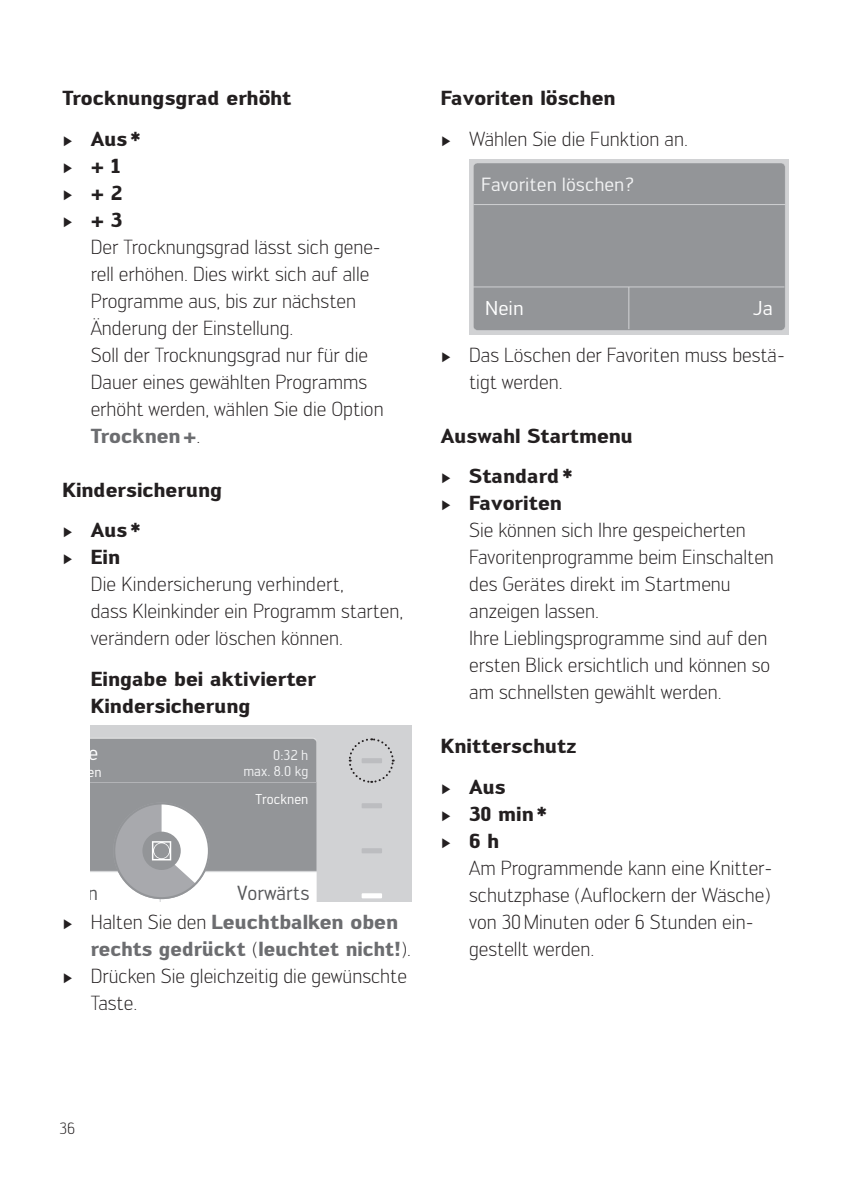
<style>
.page{position:relative;width:842px;height:1191px;background:#fff}
.page>*{position:absolute;margin:0;border:0;box-sizing:border-box;transform-origin:0 0}
.t1{font:300 20px/27px "Engel";color:#231f20}
.t2{font:700 20px/40.4px "Engel";color:#231f20}
.t3{font:700 20px "Engel";color:#6c6d70}
.t4{font:20px "Engel";color:#57585a}
.t5{font:19.6px "Engel";color:#fff;scale:1.06 1}
.t6{font:18.8px "Engel";color:#f2f3f4;scale:1.06 1}
.t7{font:300 16px "Engel";color:#231f20}
.t8{font:14px/16.4px "Engel";color:#f2f3f4;text-align:right}
.t9{font:14px "Engel";color:#fff}
.s1{font-family:"Century";font-weight:400;font-size:14px}
.s2{font-weight:300;color:#231f20}
.s3{font-weight:700}
.s4{font-family:"Century";font-weight:400;font-size:14px;color:#231f20}
</style>
<div class="page">
<div style="left:91px;top:726px;width:320px;height:175px;background:#d1d2d4"></div>
<div style="left:362px;top:893px;width:20px;height:5px;background:#fff"></div>
<div style="left:362px;top:803px;width:20px;height:5px;background:#bcbdc0"></div>
<div style="left:362px;top:848px;width:20px;height:5px;background:#bcbdc0"></div>
<div style="left:91px;top:734px;width:229px;height:167px;background:#d1d2d4"></div>
<svg style="left:91px;top:738px;width:226px;height:163px"></svg>
<svg style="left:348px;top:737px;width:47px;height:47px"></svg>
<div style="left:469px;top:159px;width:320px;height:175px;background:#d1d2d4"></div>
<div style="left:473px;top:163px;width:312px;height:167px;background:#939598"></div>
<hr style="left:628px;top:287px;width:1px;height:42px;background:#d1d2d4">
<hr style="left:473px;top:287px;width:311px;height:1px;background:#d1d2d4">
<hr style="left:474px;top:204px;width:311px;height:1px;background:#d1d2d4">
<p class="t2" style="left:62px;top:77px;width:231px">Trocknungsgrad erhöht <span class="s1">►</span> Aus *</p>
<p class="t2" style="left:62px;top:145px;width:60px"><span class="s1">►</span> + 1</p>
<p class="t2" style="left:62px;top:172px;width:62px"><span class="s1">►</span> + 2</p>
<p class="t2" style="left:62px;top:199px;width:61px"><span class="s1">►</span> + 3</p>
<p class="t1" style="left:91px;top:233px;width:292px">Der Trocknungsgrad lässt sich gene-</p>
<p class="t1" style="left:91px;top:260px;width:280px">rell erhöhen. Dies wirkt sich auf alle</p>
<p class="t1" style="left:91px;top:287px;width:267px">Programme aus, bis zur nächsten</p>
<p class="t1" style="left:91px;top:314px;width:204px">Änderung der Einstellung.</p>
<p class="t1" style="left:91px;top:341px;width:279px">Soll der Trocknungsgrad nur für die</p>
<p class="t1" style="left:91px;top:368px;width:278px">Dauer eines gewählten Programms</p>
<p class="t1" style="left:91px;top:395px;width:294px">erhöht werden, wählen Sie die Option</p>
<p class="t3" style="left:91px;top:423px;width:111px">Trocknen +<span class="s2">.</span></p>
<p class="t2" style="left:62px;top:469px;width:161px">Kindersicherung <span class="s1">►</span> Aus *</p>
<p class="t1" style="left:91px;top:543px;width:314px;text-indent:-28px"><span class="s1">►</span> <span class="s3">Ein<br></span>Die Kindersicherung verhindert,<br>dass Kleinkinder ein Programm starten, verändern oder löschen können.</p>
<p class="t2" style="left:91px;top:665px;width:227px;line-height:27px">Eingabe bei aktivierter<br>Kinder sicherung</p>
<p class="t8" style="left:243px;top:747px;width:66px">0:32 h max. 8.0 kg</p>
<p class="t9" style="left:256px;top:791px;width:54px">Trocknen</p>
<p class="t4" style="left:237px;top:882px;width:74px">Vorwärts</p>
<p class="t3" style="left:62px;top:909px;width:337px"><span class="s4">►</span> <span class="s2">Halten Sie den</span> Leuchtbalken oben</p>
<p class="t3" style="left:91px;top:936px;width:322px">rechts gedrückt <span class="s2">(</span>leuchtet nicht!<span class="s2">).</span></p>
<p class="t1" style="left:62px;top:962px;width:346px"><span class="s1">►</span> Drücken Sie gleichzeitig die gewünschte</p>
<p class="t1" style="left:91px;top:989px;width:48px">Taste.</p>
<p class="t1" style="left:441px;top:78px;width:249px;line-height:40.4px"><span class="s3">Favoriten löschen<br></span><span class="s1">►</span> Wählen Sie die Funktion an.</p>
<p class="t6" style="left:481px;top:174px;width:146px">Favoriten löschen?</p>
<p class="t5" style="left:485px;top:297px;width:38px">Nein</p>
<p class="t5" style="left:753px;top:297px;width:20px">Ja</p>
<p class="t1" style="left:469px;top:341px;width:317px;text-indent:-28px"><span class="s1">►</span> Das Löschen der Favoriten muss bestä&shy;tigt werden.</p>
<p class="t2" style="left:441px;top:415px;width:194px">Auswahl Startmenu <span class="s1">►</span> Standard *</p>
<p class="t1" style="left:469px;top:489px;width:306px;text-indent:-28px"><span class="s1">►</span> <span class="s3">Favoriten<br></span>Sie können sich Ihre gespeicherten<br>Favoritenprogramme beim Einschalten des Gerätes direkt im Startmenu anzeigen lassen.<br>Ihre Lieblingsprogramme sind auf den ersten Blick ersichtlich und können so am schnellsten gewählt werden.</p>
<p class="t2" style="left:441px;top:725px;width:137px">Knitterschutz <span class="s1">►</span> Aus</p>
<p class="t2" style="left:441px;top:800px;width:108px;line-height:27px"><span class="s1">►</span> 30 min * <span class="s1">►</span> 6 h</p>
<p class="t1" style="left:469px;top:854px;width:305px">Am Programmende kann eine Knitter&shy;schutzphase (Auflockern der Wäsche) von 30 Minuten oder 6 Stunden ein&shy;gestellt werden.</p>
<p class="t7" style="left:60px;top:1119px;width:17px">36</p>
</div>
